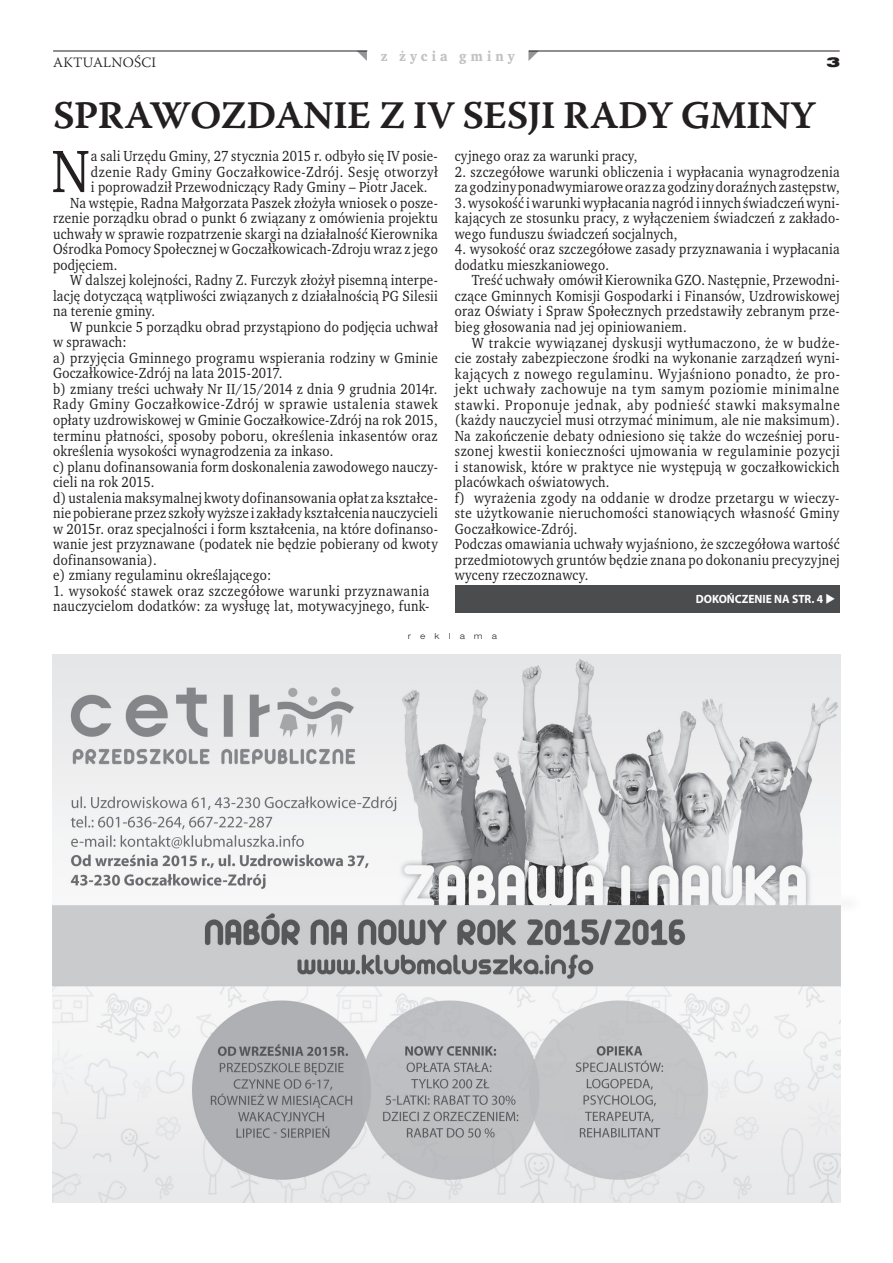
<style>
.page{position:relative;width:893px;height:1263px;background:#fff}
.page>*{position:absolute;margin:0;border:0;box-sizing:border-box;transform-origin:0 0}
.t1{font:61.2px "Wro Text";color:#231f20;scale:.93 1}
.t2{font:39px "Warnock Pro Semibold Capt";letter-spacing:-.02em;color:#231f20}
.t3{font:15px/15.5px "Wro Text";letter-spacing:.02em;color:#231f20;scale:.93 1}
.t4{font:15px "Wro Text";letter-spacing:.045em;color:#231f20;scale:.93 1}
.t5{font:15px "Wro Text";letter-spacing:.04em;color:#231f20;scale:.93 1}
.t6{font:300 14.25px "Warnock Pro";letter-spacing:.015em;color:#231f20}
.t7{font:700 14.25px "Wro Text";letter-spacing:.29em;color:#c1c2c4}
.t8{font:900 expanded 14.25px "Nimbus San TCE";color:#231f20}
.t9{font:700 12px "Myriad Pro";color:#fff;scale:.96 1}
.t10{font:300 expanded 9px "Nimbus San TCE";letter-spacing:1em;color:#231f20}
</style>
<div class="page">
<hr style="left:53px;top:51px;width:314px;height:1px;background:#231f20">
<hr style="left:529px;top:51px;width:311px;height:1px;background:#231f20">
<div style="left:455px;top:585px;width:385px;height:27px;background:#4b4c4d"></div>
<img style="left:52px;top:655px;width:789px;height:547px">
<p class="t6" style="left:53px;top:53px;width:104px">AKTUALNOŚCI</p>
<p class="t7" style="left:381px;top:47px;width:135px">z życia gminy</p>
<p class="t8" style="left:826px;top:54px;width:15px">3</p>
<h2 class="t2" style="left:53px;top:91px;width:764px">SPRAWOZDANIE Z IV SESJI RADY GMINY</h2>
<h1 class="t1" style="left:52px;top:133px;width:43px">N</h1>
<p class="t3" style="left:91px;top:148px;width:374px">a sali Urzędu Gminy, 27 stycznia 2015 r. odbyło się IV posie-</p>
<p class="t3" style="left:455px;top:148px;width:198px">cyjnego oraz za warunki pracy,</p>
<p class="t3" style="left:455px;top:164px;width:415px">2. szczegółowe warunki obliczenia i wypłacania wynagrodzenia za godziny ponadwymiarowe oraz za godziny doraźnych zastępstw,</p>
<p class="t3" style="left:455px;top:195px;width:415px;text-align:justify">3. wysokość i warunki wypłacania nagród i innych świadczeń wyni&shy;kających ze stosunku pracy, z wyłączeniem świadczeń z zakłado&shy;wego funduszu świadczeń socjalnych,</p>
<p class="t3" style="left:455px;top:241px;width:415px">4. wysokość oraz szczegółowe zasady przyznawania i wypłacania dodatku mieszkaniowego.</p>
<p class="t3" style="left:455px;top:273px;width:415px;text-align:justify;text-indent:17px">Treść uchwały omówił Kierownika GZO. Następnie, Przewodni&shy;czące Gminnych Komisji Gospodarki i Finansów, Uzdrowiskowej oraz Oświaty i Spraw Społecznych przedstawiły zebranym prze&shy;bieg głosowania nad jej opiniowaniem.</p>
<p class="t3" style="left:455px;top:335px;width:416px;text-indent:17px">W trakcie wywiązanej dyskusji wytłumaczono, że w budże&shy;cie zostały zabezpieczone środki na wykonanie zarządzeń wyni&shy;kających z nowego regulaminu. Wyjaśniono ponadto, że pro&shy;jekt uchwały zachowuje na tym samym poziomie minimalne stawki. Proponuje jednak, aby podnieść stawki maksymalne (każdy nauczyciel musi otrzymać minimum, ale nie maksimum).<br>Na zakończenie debaty odniesiono się także do wcześniej poru&shy;szonej kwestii konieczności ujmowania w regulaminie pozycji i stanowisk, które w praktyce nie występują w goczałkowickich placówkach oświatowych.<br>f) wyrażenia zgody na oddanie w drodze przetargu w wieczy&shy;ste użytkowanie nieruchomości stanowiących własność Gminy Goczałkowice-Zdrój.<br>Podczas omawiania uchwały wyjaśniono, że szczegółowa wartość przedmiotowych gruntów będzie znana po dokonaniu precyzyjnej wyceny rzeczoznawcy.</p>
<p class="t9" style="left:696px;top:592px;width:147px">DOKOŃCZENIE NA STR. 4 ◆</p>
<p class="t10" style="left:408px;top:631px;width:91px">reklama</p>
<p class="t5" style="left:91px;top:162px;width:375px">dzenie Rady Gminy Goczałkowice-Zdrój. Sesję otworzył</p>
<p class="t3" style="left:91px;top:179px;width:363px">i poprowadził Przewodniczący Rady Gminy – Piotr Jacek.</p>
<p class="t3" style="left:70px;top:195px;width:397px">Na wstępie, Radna Małgorzata Paszek złożyła wniosek o posze-</p>
<p class="t3" style="left:53px;top:210px;width:415px">rzenie porządku obrad o punkt 6 związany z omówienia projektu</p>
<p class="t3" style="left:53px;top:226px;width:415px">uchwały w sprawie rozpatrzenie skargi na działalność Kierownika</p>
<p class="t3" style="left:53px;top:241px;width:415px">Ośrodka Pomocy Społecznej w Goczałkowicach-Zdroju wraz z jego</p>
<p class="t3" style="left:53px;top:257px;width:71px">podjęciem.</p>
<p class="t3" style="left:70px;top:272px;width:397px">W dalszej kolejności, Radny Z. Furczyk złożył pisemną interpe-</p>
<p class="t3" style="left:53px;top:288px;width:415px">lację dotyczącą wątpliwości związanych z działalnością PG Silesii</p>
<p class="t3" style="left:53px;top:303px;width:111px">na terenie gminy.</p>
<p class="t3" style="left:70px;top:319px;width:397px">W punkcie 5 porządku obrad przystąpiono do podjęcia uchwał</p>
<p class="t3" style="left:53px;top:334px;width:81px">w sprawach:</p>
<p class="t3" style="left:53px;top:350px;width:415px">a) przyjęcia Gminnego programu wspierania rodziny w Gminie</p>
<p class="t3" style="left:53px;top:366px;width:248px">Goczałkowice-Zdrój na lata 2015-2017.</p>
<p class="t3" style="left:53px;top:381px;width:415px">b) zmiany treści uchwały Nr II/15/2014 z dnia 9 grudnia 2014r.</p>
<p class="t4" style="left:53px;top:395px;width:415px">Rady Gminy Goczałkowice-Zdrój w sprawie ustalenia stawek</p>
<p class="t3" style="left:53px;top:412px;width:415px">opłaty uzdrowiskowej w Gminie Goczałkowice-Zdrój na rok 2015,</p>
<p class="t3" style="left:53px;top:428px;width:415px">terminu płatności, sposoby poboru, określenia inkasentów oraz</p>
<p class="t3" style="left:53px;top:443px;width:303px">określenia wysokości wynagrodzenia za inkaso.</p>
<p class="t3" style="left:53px;top:459px;width:415px">c) planu dofinansowania form doskonalenia zawodowego nauczy-</p>
<p class="t3" style="left:53px;top:474px;width:111px">cieli na rok 2015.</p>
<p class="t3" style="left:53px;top:490px;width:415px">d) ustalenia maksymalnej kwoty dofinansowania opłat za kształce-</p>
<p class="t3" style="left:53px;top:505px;width:415px">nie pobierane przez szkoły wyższe i zakłady kształcenia nauczycieli</p>
<p class="t3" style="left:53px;top:521px;width:415px">w 2015r. oraz specjalności i form kształcenia, na które dofinanso-</p>
<p class="t3" style="left:53px;top:536px;width:415px">wanie jest przyznawane (podatek nie będzie pobierany od kwoty</p>
<p class="t3" style="left:53px;top:552px;width:113px">dofinansowania).</p>
<p class="t3" style="left:53px;top:567px;width:236px">e) zmiany regulaminu określającego:</p>
<p class="t3" style="left:53px;top:583px;width:406px">1. wysokość stawek oraz szczegółowe warunki przyznawania nauczycielom dodatków: za wysługę lat, motywacyjnego, funk-</p>
</div>
